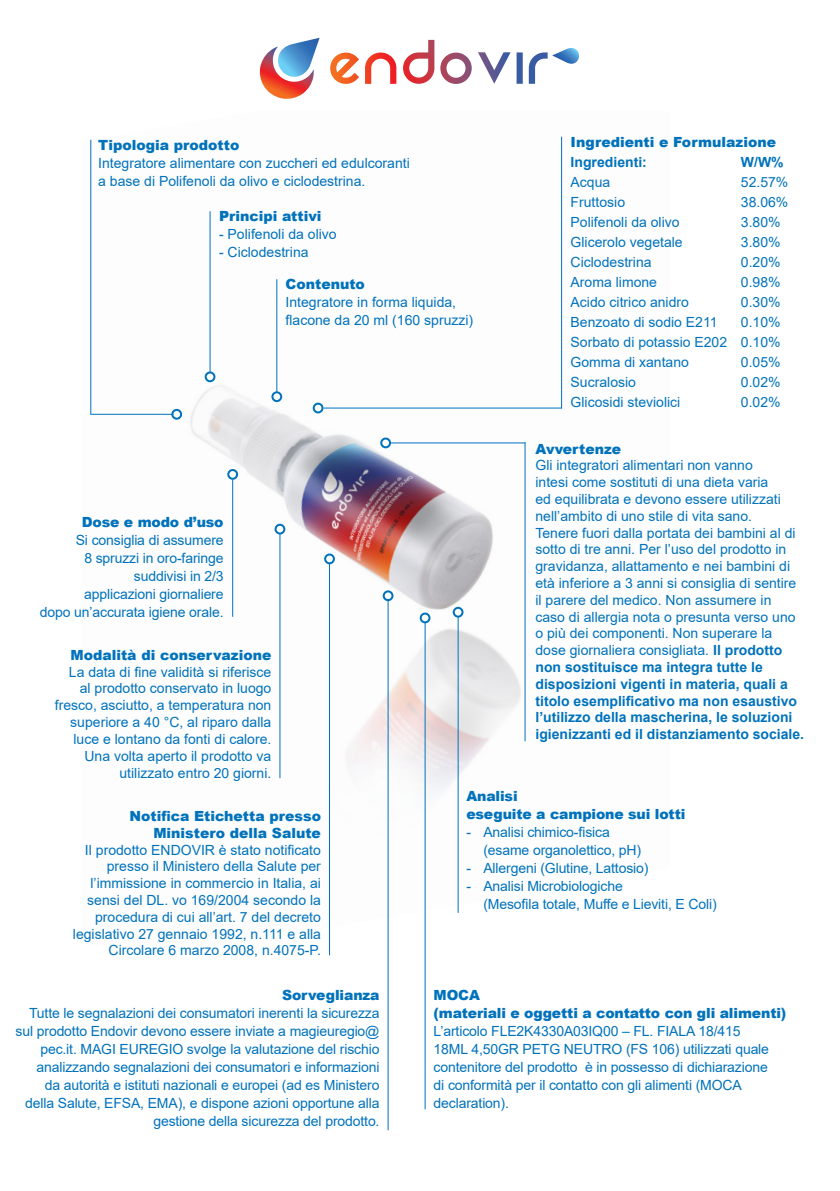
<style>
.page{position:relative;width:840px;height:1191px;background:#fff}
.page>*{position:absolute;margin:0;border:0;box-sizing:border-box;transform-origin:0 0}
.t1{font:14px/16.8px "Arial";color:#0072bc;text-align:right}
.t2{font:900 14px "Arial";color:#0072bc}
.t3{font:700 14px "Arial";color:#0072bc}
.s1{font-weight:700}
</style>
<div class="page">
<img style="left:90px;top:136px;width:473px;height:809px">
<hr style="left:90px;top:140px;width:1px;height:274px;background:#0072bc">
<hr style="left:90px;top:414px;width:83px;height:1px;background:#0072bc">
<div style="left:171px;top:409px;width:11px;height:11px;border:2px solid #0072bc;border-radius:50%"></div>
<hr style="left:209px;top:211px;width:1px;height:162px;background:#0072bc">
<div style="left:204px;top:371px;width:11px;height:11px;border:2px solid #0072bc;border-radius:50%"></div>
<hr style="left:560px;top:137px;width:1px;height:271px;background:#0072bc">
<hr style="left:276px;top:279px;width:1px;height:113px;background:#0072bc">
<div style="left:271px;top:391px;width:11px;height:11px;border:2px solid #0072bc;border-radius:50%"></div>
<hr style="left:232px;top:480px;width:1px;height:137px;background:#0072bc">
<div style="left:227px;top:469px;width:11px;height:11px;border:2px solid #0072bc;border-radius:50%"></div>
<hr style="left:279px;top:533px;width:1px;height:245px;background:#0072bc">
<div style="left:274px;top:524px;width:11px;height:10px;border:2px solid #0072bc;border-radius:50%"></div>
<hr style="left:524px;top:442px;width:1px;height:299px;background:#0072bc">
<div style="left:380px;top:437px;width:11px;height:11px;border:2px solid #0072bc;border-radius:50%"></div>
<hr style="left:390px;top:442px;width:135px;height:1px;background:#0072bc">
<hr style="left:329px;top:563px;width:1px;height:392px;background:#0072bc">
<div style="left:324px;top:553px;width:11px;height:11px;border:2px solid #0072bc;border-radius:50%"></div>
<div style="left:312px;top:403px;width:11px;height:10px;border:2px solid #0072bc;border-radius:50%"></div>
<hr style="left:323px;top:407px;width:238px;height:1px;background:#0072bc">
<hr style="left:457px;top:617px;width:1px;height:296px;background:#0072bc">
<div style="left:452px;top:607px;width:11px;height:10px;border:2px solid #0072bc;border-radius:50%"></div>
<hr style="left:424px;top:622px;width:1px;height:487px;background:#0072bc">
<div style="left:419px;top:612px;width:11px;height:11px;border:2px solid #0072bc;border-radius:50%"></div>
<hr style="left:387px;top:599px;width:1px;height:531px;background:#0072bc">
<div style="left:382px;top:590px;width:11px;height:11px;border:2px solid #0072bc;border-radius:50%"></div>
<svg style="left:259px;top:38px;width:60px;height:61px"></svg>
<svg style="left:566px;top:48px;width:14px;height:16px"></svg>
<svg style="left:330px;top:40px;width:217px;height:44px"></svg>
<p class="t2" style="left:98px;top:135px;width:143px">Tipologia prodotto</p>
<p class="t1" style="left:98px;top:154px;width:313px">Integratore alimentare con zuccheri ed edulcoranti</p>
<p class="t1" style="left:98px;top:172px;width:268px">a base di Polifenoli da olivo e ciclodestrina.</p>
<p class="t2" style="left:219px;top:206px;width:104px">Principi attivi</p>
<p class="t1" style="left:219px;top:226px;width:119px">- Polifenoli da olivo</p>
<p class="t1" style="left:219px;top:244px;width:91px">- Ciclodestrina</p>
<p class="t2" style="left:285px;top:274px;width:81px">Contenuto</p>
<p class="t1" style="left:285px;top:294px;width:172px">Integratore in forma liquida,</p>
<p class="t1" style="left:285px;top:312px;width:189px">flacone da 20 ml (160 spruzzi)</p>
<p class="t2" style="left:82px;top:511px;width:143px">Dose e modo d’uso</p>
<p class="t1" style="left:76px;top:531px;width:149px">Si consiglia di assumere</p>
<p class="t1" style="left:84px;top:549px;width:141px">8 spruzzi in oro-faringe</p>
<p class="t1" style="left:134px;top:567px;width:91px">suddivisi in 2/3</p>
<p class="t1" style="left:84px;top:585px;width:141px">applicazioni giornaliere</p>
<p class="t1" style="left:40px;top:603px;width:185px">dopo un’accurata igiene orale.</p>
<p class="t2" style="left:70px;top:644px;width:202px">Modalità di conservazione</p>
<p class="t1" style="left:55px;top:663px;width:218px">La data di fine validità si riferisce al prodotto conservato in luogo fresco, asciutto, a temperatura non superiore a 40 °C, al riparo dalla luce e lontano da fonti di calore.</p>
<p class="t1" style="left:84px;top:747px;width:188px">Una volta aperto il prodotto va utilizzato entro 20 giorni.</p>
<p class="t2" style="left:570px;top:132px;width:207px">Ingredienti e Formulazione</p>
<p class="t3" style="left:570px;top:152px;width:78px">Ingredienti:</p>
<p class="t3" style="left:740px;top:152px;width:44px">W/W%</p>
<p class="t1" style="left:570px;top:173px;width:41px">Acqua</p>
<p class="t1" style="left:740px;top:173px;width:49px">52.57%</p>
<p class="t1" style="left:570px;top:193px;width:56px">Fruttosio</p>
<p class="t1" style="left:740px;top:193px;width:49px">38.06%</p>
<p class="t1" style="left:570px;top:213px;width:110px">Polifenoli da olivo</p>
<p class="t1" style="left:740px;top:213px;width:41px">3.80%</p>
<p class="t1" style="left:570px;top:233px;width:114px">Glicerolo vegetale</p>
<p class="t1" style="left:740px;top:233px;width:41px">3.80%</p>
<p class="t1" style="left:570px;top:253px;width:82px">Ciclodestrina</p>
<p class="t1" style="left:740px;top:253px;width:41px">0.20%</p>
<p class="t1" style="left:570px;top:273px;width:88px">Aroma limone</p>
<p class="t1" style="left:740px;top:273px;width:41px">0.98%</p>
<p class="t1" style="left:570px;top:293px;width:120px">Acido citrico anidro</p>
<p class="t1" style="left:740px;top:293px;width:41px">0.30%</p>
<p class="t1" style="left:570px;top:313px;width:148px">Benzoato di sodio E211</p>
<p class="t1" style="left:740px;top:313px;width:41px">0.10%</p>
<p class="t1" style="left:570px;top:333px;width:211px">Sorbato di potassio E202 0.10%</p>
<p class="t1" style="left:570px;top:353px;width:120px">Gomma di xantano</p>
<p class="t1" style="left:740px;top:353px;width:41px">0.05%</p>
<p class="t1" style="left:570px;top:373px;width:67px">Sucralosio</p>
<p class="t1" style="left:740px;top:373px;width:41px">0.02%</p>
<p class="t1" style="left:570px;top:393px;width:111px">Glicosidi steviolici</p>
<p class="t1" style="left:740px;top:393px;width:41px">0.02%</p>
<p class="t2" style="left:535px;top:438px;width:87px">Avvertenze</p>
<p class="t1" style="left:535px;top:457px;width:270px;text-align:left">Gli integratori alimentari non vanno<br>intesi come sostituti di una dieta varia<br>ed equilibrata e devono essere utilizzati nell’ambito di uno stile di vita sano.<br>Tenere fuori dalla portata dei bambini al di sotto di tre anni. Per l’uso del prodotto in gravidanza, allattamento e nei bambini di età inferiore a 3 anni si consiglia di sentire il parere del medico. Non assumere in caso di allergia nota o presunta verso uno o più dei componenti. Non superare la dose giornaliera consigliata. <span class="s1">Il prodotto non sostituisce ma integra tutte le disposizioni vigenti in materia, quali a titolo esemplificativo ma non esaustivo l’utilizzo della mascherina, le soluzioni igienizzanti ed il distanziamento sociale.</span></p>
<p class="t2" style="left:129px;top:806px;width:193px">Notifica Etichetta presso</p>
<p class="t2" style="left:153px;top:822px;width:169px">Ministero della Salute</p>
<p class="t1" style="left:73px;top:841px;width:249px">Il prodotto ENDOVIR è stato notificato presso il Ministero della Salute per l’immissione in commercio in Italia, ai sensi del DL. vo 169/2004 secondo la procedura di cui all’art. 7 del decreto legislativo 27 gennaio 1992, n.111 e alla Circolare 6 marzo 2008, n.4075-P.</p>
<p class="t2" style="left:282px;top:985px;width:99px">Sorveglianza</p>
<p class="t1" style="left:16px;top:1004px;width:365px;line-height:18px">Tutte le segnalazioni dei consumatori inerenti la sicurezza sul prodotto Endovir devono essere inviate a magieuregio@ pec.it. MAGI EUREGIO svolge la valutazione del rischio analizzando segnalazioni dei consumatori e informazioni<br>da autorità e istituti nazionali e europei (ad es Ministero della Salute, EFSA, EMA), e dispone azioni opportune alla gestione della sicurezza del prodotto.</p>
<p class="t2" style="left:466px;top:785px;width:53px">Analisi</p>
<p class="t2" style="left:466px;top:803px;width:220px">eseguite a campione sui lotti</p>
<p class="t1" style="left:466px;top:823px;width:145px">- Analisi chimico-fisica</p>
<p class="t1" style="left:483px;top:841px;width:159px">(esame organolettico, pH)</p>
<p class="t1" style="left:466px;top:859px;width:183px">- Allergeni (Glutine, Lattosio)</p>
<p class="t1" style="left:466px;top:877px;width:158px">- Analisi Microbiologiche</p>
<p class="t1" style="left:483px;top:895px;width:235px">(Mesofila totale, Muffe e Lieviti, E Coli)</p>
<p class="t2" style="left:433px;top:985px;width:48px">MOCA</p>
<p class="t2" style="left:433px;top:1003px;width:354px">(materiali e oggetti a contatto con gli alimenti)</p>
<p class="t1" style="left:433px;top:1022px;width:337px;line-height:18px;text-align:left">L’articolo FLE2K4330A03IQ00 – FL. FIALA 18/415<br>18ML 4,50GR PETG NEUTRO (FS 106) utilizzati quale contenitore del prodotto è in possesso di dichiarazione di conformità per il contatto con gli alimenti (MOCA declaration).</p>
</div>
